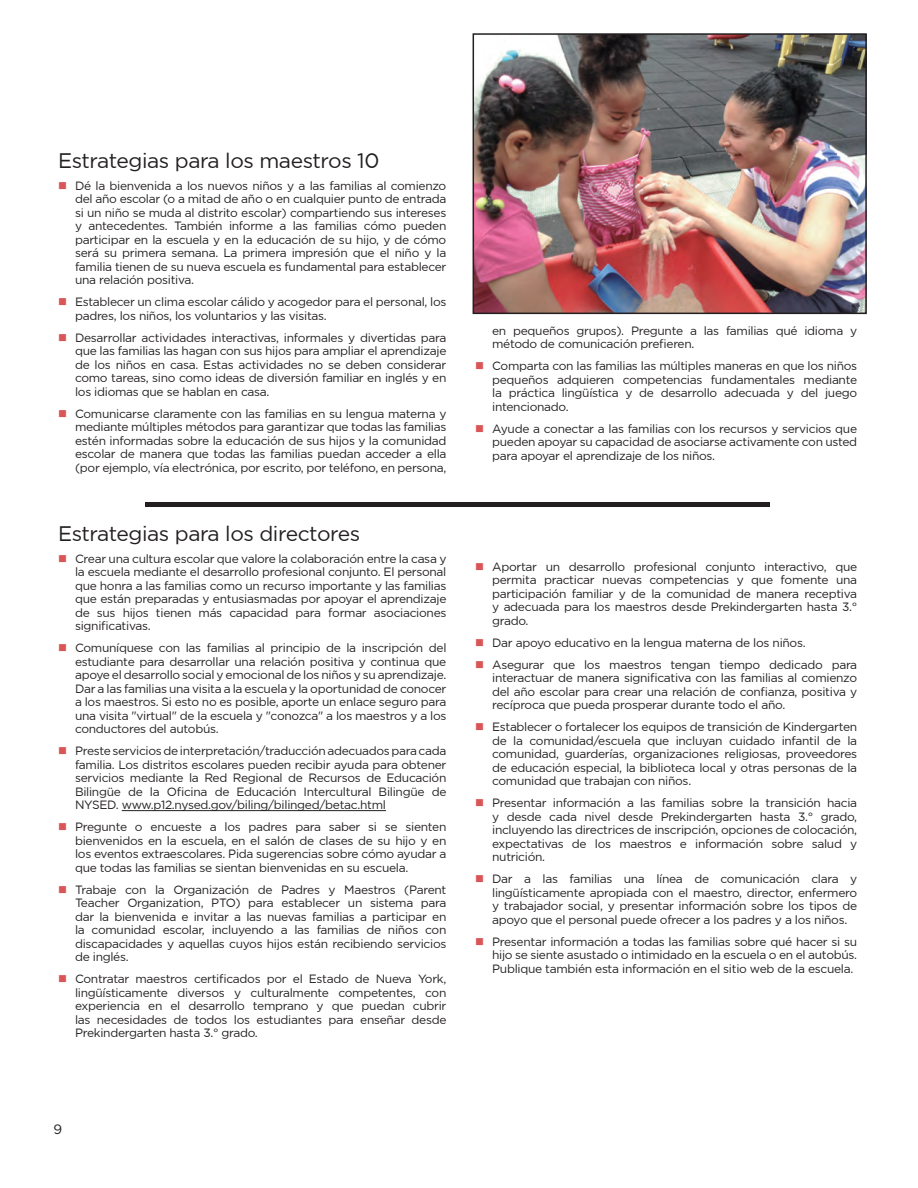
<style>
.page{position:relative;width:918px;height:1188px;background:#fff}
.page>*{position:absolute;margin:0;border:0;box-sizing:border-box;transform-origin:0 0}
.t1{font:21px "Gotham";letter-spacing:-.02em;color:#231f20}
.t2{font:13.5px "Gotham";color:#231f20}
.t3{font:12px/13.5px "Gotham";letter-spacing:-.025em;color:#231f20;text-align:justify}
.s1{color:#da5556}
</style>
<div class="page">
<img style="left:476px;top:36px;width:388px;height:275px">
<div style="left:473px;top:33px;width:394px;height:281px;border:2px solid #231f20"></div>
<hr style="left:122px;top:810px;width:264px;height:1px;background:#231f20">
<hr style="left:145px;top:502px;width:625px;height:4px;background:#231f20">
<h1 class="t1" style="left:58px;top:149px;width:323px">Estrategias para los maestros 10</h1>
<p class="t3" style="left:75px;top:179px;width:373px;text-indent:-17px"><span class="s1">■</span> Dé la bienvenida a los nuevos niños y a las familias al comienzo del año escolar (o a mitad de año o en cualquier punto de entrada si un niño se muda al distrito escolar) compartiendo sus intereses y antecedentes. También informe a las familias cómo pueden participar en la escuela y en la educación de su hijo, y de cómo será su primera semana. La primera impresión que el niño y la familia tienen de su nueva escuela es fundamental para establecer una relación positiva.</p>
<p class="t3" style="left:75px;top:295px;width:373px;text-indent:-17px"><span class="s1">■</span> Establecer un clima escolar cálido y acogedor para el personal, los padres, los niños, los voluntarios y las visitas.</p>
<p class="t3" style="left:75px;top:331px;width:373px;text-indent:-17px"><span class="s1">■</span> Desarrollar actividades interactivas, informales y divertidas para que las familias las hagan con sus hijos para ampliar el aprendizaje de los niños en casa. Estas actividades no se deben considerar como tareas, sino como ideas de diversión familiar en inglés y en los idiomas que se hablan en casa.</p>
<p class="t3" style="left:75px;top:407px;width:373px;text-indent:-17px"><span class="s1">■</span> Comunicarse claramente con las familias en su lengua materna y mediante múltiples métodos para garantizar que todas las familias estén informadas sobre la educación de sus hijos y la comunidad escolar de manera que todas las familias puedan acceder a ella (por ejemplo, vía electrónica, por escrito, por teléfono, en persona,</p>
<h1 class="t1" style="left:58px;top:522px;width:304px">Estrategias para los directores</h1>
<p class="t3" style="left:75px;top:551px;width:373px;text-indent:-17px"><span class="s1">■</span> Crear una cultura escolar que valore la colaboración entre la casa y la escuela mediante el desarrollo profesional conjunto. El personal que honra a las familias como un recurso importante y las familias que están preparadas y entusiasmadas por apoyar el aprendizaje de sus hijos tienen más capacidad para formar asociaciones significativas.</p>
<p class="t3" style="left:75px;top:641px;width:373px;text-indent:-17px"><span class="s1">■</span> Comuníquese con las familias al principio de la inscripción del estudiante para desarrollar una relación positiva y continua que apoye el desarrollo social y emocional de los niños y su aprendizaje.<br>Dar a las familias una visita a la escuela y la oportunidad de conocer a los maestros. Si esto no es posible, aporte un enlace seguro para una visita "virtual" de la escuela y "conozca" a los maestros y a los conductores del autobús.</p>
<p class="t3" style="left:75px;top:744px;width:373px;text-indent:-17px"><span class="s1">■</span> Preste servicios de interpretación/traducción adecuados para cada familia. Los distritos escolares pueden recibir ayuda para obtener servicios mediante la Red Regional de Recursos de Educación Bilingüe de la Oficina de Educación Intercultural Bilingüe de NYSED. www.p12.nysed.gov/biling/bilinged/betac.html</p>
<p class="t3" style="left:75px;top:820px;width:373px;text-indent:-17px"><span class="s1">■</span> Pregunte o encueste a los padres para saber si se sienten bienvenidos en la escuela, en el salón de clases de su hijo y en los eventos extraescolares. Pida sugerencias sobre cómo ayudar a que todas las familias se sientan bienvenidas en su escuela.</p>
<p class="t3" style="left:75px;top:883px;width:373px;text-indent:-17px"><span class="s1">■</span> Trabaje con la Organización de Padres y Maestros (Parent Teacher Organization, PTO) para establecer un sistema para dar la bienvenida e invitar a las nuevas familias a participar en la comunidad escolar, incluyendo a las familias de niños con discapacidades y aquellas cuyos hijos están recibiendo servicios de inglés.</p>
<p class="t3" style="left:75px;top:972px;width:373px;text-indent:-17px"><span class="s1">■</span> Contratar maestros certificados por el Estado de Nueva York, lingüísticamente diversos y culturalmente competentes, con experiencia en el desarrollo temprano y que puedan cubrir las necesidades de todos los estudiantes para enseñar desde Prekindergarten hasta 3.° grado.</p>
<p class="t3" style="left:492px;top:324px;width:367px">en pequeños grupos). Pregunte a las familias qué idioma y método de comunicación prefieren.</p>
<p class="t3" style="left:492px;top:359px;width:367px;text-indent:-17px"><span class="s1">■</span> Comparta con las familias las múltiples maneras en que los niños pequeños adquieren competencias fundamentales mediante la práctica lingüística y de desarrollo adecuada y del juego intencionado.</p>
<p class="t3" style="left:492px;top:422px;width:367px;text-indent:-17px"><span class="s1">■</span> Ayude a conectar a las familias con los recursos y servicios que pueden apoyar su capacidad de asociarse activamente con usted para apoyar el aprendizaje de los niños.</p>
<p class="t3" style="left:492px;top:559px;width:367px;text-indent:-17px"><span class="s1">■</span> Aportar un desarrollo profesional conjunto interactivo, que permita practicar nuevas competencias y que fomente una participación familiar y de la comunidad de manera receptiva y adecuada para los maestros desde Prekindergarten hasta 3.° grado.</p>
<p class="t3" style="left:475px;top:635px;width:332px"><span class="s1">■</span> Dar apoyo educativo en la lengua materna de los niños.</p>
<p class="t3" style="left:492px;top:657px;width:367px;text-indent:-17px"><span class="s1">■</span> Asegurar que los maestros tengan tiempo dedicado para interactuar de manera significativa con las familias al comienzo del año escolar para crear una relación de confianza, positiva y recíproca que pueda prosperar durante todo el año.</p>
<p class="t3" style="left:492px;top:720px;width:367px;text-indent:-17px"><span class="s1">■</span> Establecer o fortalecer los equipos de transición de Kindergarten de la comunidad/escuela que incluyan cuidado infantil de la comunidad, guarderías, organizaciones religiosas, proveedores de educación especial, la biblioteca local y otras personas de la comunidad que trabajan con niños.</p>
<p class="t3" style="left:492px;top:796px;width:367px;text-indent:-17px"><span class="s1">■</span> Presentar información a las familias sobre la transición hacia y desde cada nivel desde Prekindergarten hasta 3.° grado, incluyendo las directrices de inscripción, opciones de colocación, expectativas de los maestros e información sobre salud y nutrición.</p>
<p class="t3" style="left:492px;top:872px;width:367px;text-indent:-17px"><span class="s1">■</span> Dar a las familias una línea de comunicación clara y lingüísticamente apropiada con el maestro, director, enfermero y trabajador social, y presentar información sobre los tipos de apoyo que el personal puede ofrecer a los padres y a los niños.</p>
<p class="t3" style="left:492px;top:934px;width:367px;text-indent:-17px"><span class="s1">■</span> Presentar información a todas las familias sobre qué hacer si su hijo se siente asustado o intimidado en la escuela o en el autobús.<br>Publique también esta información en el sitio web de la escuela.</p>
<p class="t2" style="left:53px;top:1121px;width:10px">9</p>
</div>
